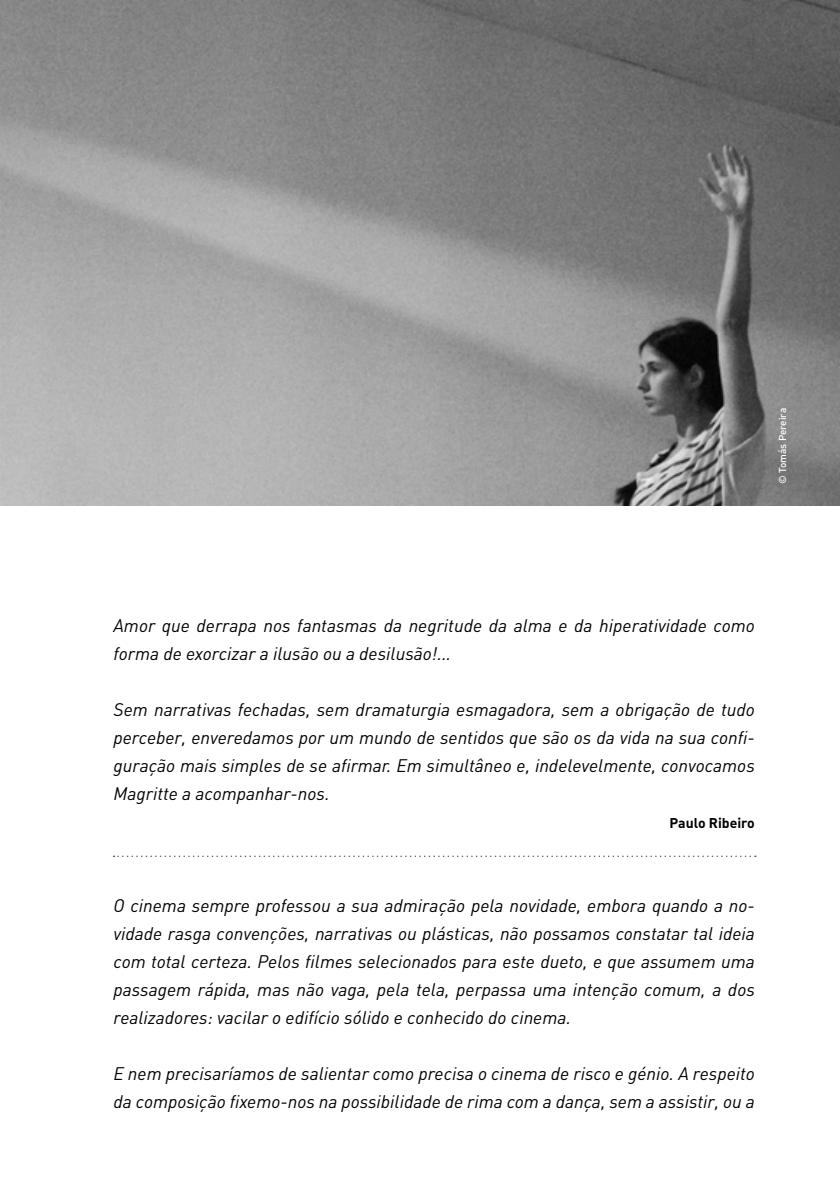
<style>
.page{position:relative;width:840px;height:1191px;background:#fff}
.page>*{position:absolute;margin:0;border:0;box-sizing:border-box;transform-origin:0 0}
.t1{font:italic 18px/28px "DIN";color:#000}
.t2{font:14px "DIN Bold Alternate";color:#000}
.t3{font:10px "DIN Medium Alternate";color:#fff}
</style>
<div class="page">
<img style="left:0;top:0;width:839px;height:505px">
<svg style="left:113px;top:855px;width:642px;height:2px"></svg>
<p class="t3" style="left:775px;top:484px;width:78px;rotate:-90deg">© Tomás Pereira</p>
<p class="t1" style="left:113px;top:611px;width:642px">Amor que derrapa nos fantasmas da negritude da alma e da hiperatividade como forma de exorcizar a ilusão ou a desilusão!...</p>
<p class="t1" style="left:113px;top:695px;width:642px;text-align:justify">Sem narrativas fechadas, sem dramaturgia esmagadora, sem a obrigação de tudo perceber, enveredamos por um mundo de sentidos que são os da vida na sua confi&shy;guração mais simples de se afirmar. Em simultâneo e, indelevelmente, convocamos Magritte a acompanhar-nos.</p>
<p class="t2" style="left:669px;top:814px;width:87px">Paulo Ribeiro</p>
<p class="t1" style="left:113px;top:891px;width:642px;text-align:justify">O cinema sempre professou a sua admiração pela novidade, embora quando a no&shy;vidade rasga convenções, narrativas ou plásticas, não possamos constatar tal ideia com total certeza. Pelos filmes selecionados para este dueto, e que assumem uma passagem rápida, mas não vaga, pela tela, perpassa uma intenção comum, a dos realizadores: vacilar o edifício sólido e conhecido do cinema.</p>
<p class="t1" style="left:113px;top:1059px;width:642px">E nem precisaríamos de salientar como precisa o cinema de risco e génio. A respeito da composição fixemo-nos na possibilidade de rima com a dança, sem a assistir, ou a</p>
</div>
